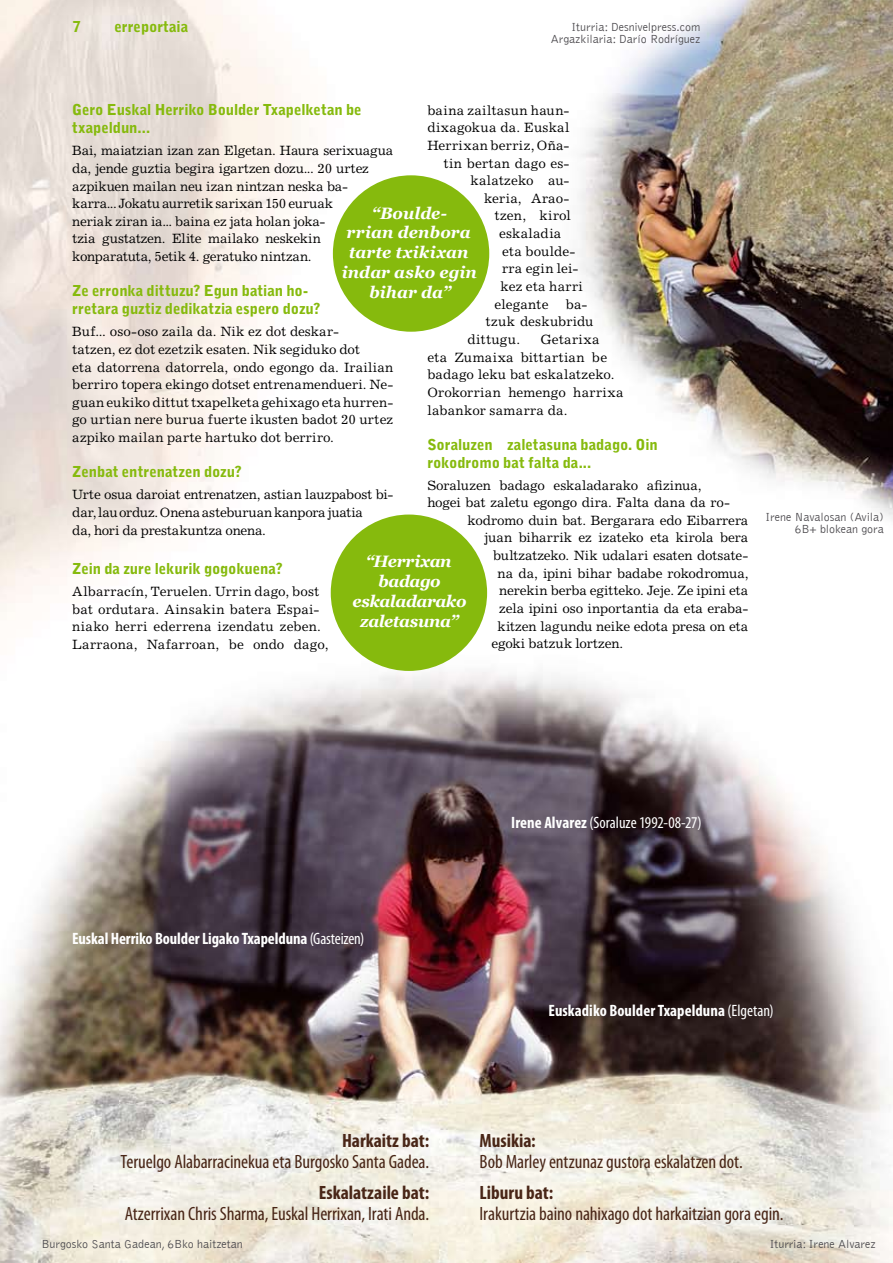
<style>
.page{position:relative;width:893px;height:1263px;background:#fff}
.page>*{position:absolute;margin:0;border:0;box-sizing:border-box;transform-origin:0 0}
.t1{font:condensed 19.35px "Myriad Pro";letter-spacing:-.005em;color:#492617}
.t2{font:700 condensed 19.35px "Myriad Pro";color:#492617}
.t3{font:700 condensed 16.5px "Myriad Pro";letter-spacing:-.005em;color:#fff}
.t4{font:italic 700 16.5px/19.8px "Georgia";color:#fff;text-align:center}
.t5{font:italic 700 16.5px/19.8px "Georgia";letter-spacing:-.025em;color:#fff;text-align:center}
.t6{font:condensed 16.5px "Myriad Pro";color:#fff}
.t7{font:900 15px/18px "Bell Gothic Std";letter-spacing:-.005em;color:#86ba0d}
.t8{font:13.5px/17.7px "Excelsior";color:#000}
.t9{font:13.5px "Excelsior";letter-spacing:.02em;color:#000}
.t10{font:13.5px "Excelsior";letter-spacing:.025em;color:#000}
.t11{font:300 12px/12px "Bell Gothic";color:#4e4c50;text-align:right}
.s1{font-weight:400}
.s2{font-weight:700}
</style>
<div class="page">
<img style="left:0;top:0;width:893px;height:1263px">
<div style="left:0;top:185px;width:28px;height:177px;background:#86ba0d;opacity:.6"></div>
<div style="left:331px;top:514px;width:156px;height:157px;background:#86ba0d;border-radius:50%"></div>
<div style="left:333px;top:175px;width:156px;height:157px;background:#86ba0d;border-radius:50%"></div>
<p class="t7" style="left:72px;top:18px;width:10px">7</p>
<p class="t7" style="left:114px;top:18px;width:75px">erreportaia</p>
<p class="t11" style="left:551px;top:21px;width:151px">Iturria: Desnivelpress.com<br>Argazkilaria: Darío Rodríguez</p>
<p class="t7" style="left:72px;top:101px;width:291px">Gero Euskal Herriko Boulder Txapelketan be txapeldun...</p>
<p class="t8" style="left:72px;top:142px;width:322px">Bai, maiatzian izan zan Elgetan. Haura serixuagua da, jende guztia begira igartzen dozu... 20 urtez azpikuen mailan neu izan nintzan neska ba&shy;karra... Jokatu aurretik sarixan 150 euruak<br>neriak ziran ia... baina ez jata holan joka-<br>tzia gustatzen. Elite mailako neskekin konparatuta, 5etik 4. geratuko nintzan.</p>
<p class="t7" style="left:72px;top:282px;width:250px">Ze erronka dittuzu? Egun batian ho&shy;rretara guztiz dedikatzia espero dozu?</p>
<p class="t8" style="left:72px;top:323px;width:323px">Buf... oso-oso zaila da. Nik ez dot deskar-<br>tatzen, ez dot ezetzik esaten. Nik segiduko dot<br>eta datorrena datorrela, ondo egongo da. Irailian berriro topera ekingo dotset entrenamendueri. Ne&shy;guan eukiko dittut txapelketa gehixago eta hurren&shy;go urtian nere burua fuerte ikusten badot 20 urtez azpiko mailan parte hartuko dot berriro.</p>
<p class="t7" style="left:72px;top:463px;width:171px">Zenbat entrenatzen dozu?</p>
<p class="t8" style="left:72px;top:486px;width:323px">Urte osua daroiat entrenatzen, astian lauzpabost bi&shy;dar, lau orduz. Onena asteburuan kanpora juatia<br>da, hori da prestakuntza onena.</p>
<p class="t7" style="left:72px;top:560px;width:212px">Zein da zure lekurik gogokuena?</p>
<p class="t8" style="left:72px;top:582px;width:258px">Albarracín, Teruelen. Urrin dago, bost bat ordutara. Ainsakin batera Espai&shy;niako herri ederrena izendatu zeben.<br>Larraona, Nafarroan, be ondo dago,</p>
<p class="t8" style="left:427px;top:101px;width:144px">baina zailtasun haun-</p>
<p class="t9" style="left:427px;top:120px;width:144px">dixagokua da. Euskal</p>
<p class="t10" style="left:427px;top:137px;width:144px">Herrixan berriz, Oña-</p>
<p class="t9" style="left:444px;top:155px;width:127px">tin bertan dago es-</p>
<p class="t8" style="left:471px;top:171px;width:100px">kalatzeko au-</p>
<p class="t8" style="left:484px;top:189px;width:87px">keria, Arao-</p>
<p class="t9" style="left:495px;top:208px;width:78px">tzen, kirol</p>
<p class="t8" style="left:499px;top:224px;width:64px">eskaladia</p>
<p class="t8" style="left:502px;top:242px;width:75px">eta boulde-</p>
<p class="t8" style="left:502px;top:260px;width:78px">rra egin lei-</p>
<p class="t9" style="left:501px;top:278px;width:84px">kez eta harri</p>
<p class="t8" style="left:495px;top:295px;width:55px">elegante</p>
<p class="t8" style="left:566px;top:295px;width:23px">ba-</p>
<p class="t8" style="left:486px;top:313px;width:109px">tzuk deskubridu</p>
<p class="t9" style="left:468px;top:331px;width:54px">dittugu.</p>
<p class="t4" style="left:342px;top:203px;width:137px">“Boulde-<br>rrian denbora tarte txikixan indar asko egin bihar da”</p>
<p class="t8" style="left:427px;top:330px;width:198px;text-indent:113px">Getarixa<br>eta Zumaixa bittartian be badago leku bat eskalatzeko.<br>Orokorrian hemengo harrixa labankor samarra da.</p>
<p class="t7" style="left:427px;top:435px;width:232px">Soraluzen zaletasuna badago. Oin rokodromo bat falta da...</p>
<p class="t8" style="left:427px;top:476px;width:276px">Soraluzen badago eskaladarako afizinua,</p>
<p class="t8" style="left:427px;top:493px;width:304px">hogei bat zaletu egongo dira. Falta dana da ro-</p>
<p class="t8" style="left:468px;top:511px;width:282px">kodromo duin bat. Bergarara edo Eibarrera</p>
<p class="t8" style="left:484px;top:529px;width:266px">juan biharrik ez izateko eta kirola bera</p>
<p class="t8" style="left:493px;top:546px;width:257px">bultzatzeko. Nik udalari esaten dotsate-</p>
<p class="t8" style="left:498px;top:564px;width:252px">na da, ipini bihar badabe rokodromua,</p>
<p class="t8" style="left:499px;top:582px;width:251px">nerekin berba egitteko. Jeje. Ze ipini eta</p>
<p class="t8" style="left:499px;top:599px;width:251px">zela ipini oso inportantia da eta eraba-</p>
<p class="t8" style="left:498px;top:617px;width:252px">kitzen lagundu neike edota presa on eta</p>
<p class="t8" style="left:492px;top:635px;width:133px">egoki batzuk lortzen.</p>
<p class="t5" style="left:352px;top:552px;width:116px">“Herrixan badago eskaladarako zaletasuna”</p>
<p class="t11" style="left:765px;top:511px;width:120px">Irene Navalosan (Avila)<br>6B+ blokean gora</p>
<p class="t3" style="left:72px;top:928px;width:294px">Euskal Herriko Boulder Ligako Txapelduna <span class="s1">(Gasteizen)</span></p>
<p class="t6" style="left:511px;top:812px;width:192px"><span class="s2">Irene Alvarez</span> (Soraluze 1992-08-27)</p>
<h1 class="t2" style="left:342px;top:1128px;width:89px">Harkaitz bat:</h1>
<h1 class="t1" style="left:121px;top:1150px;width:310px">Teruelgo Alabarracinekua eta Burgosko Santa Gadea.</h1>
<h1 class="t2" style="left:319px;top:1180px;width:112px">Eskalatzaile bat:</h1>
<h1 class="t1" style="left:125px;top:1202px;width:306px">Atzerrixan Chris Sharma, Euskal Herrixan, Irati Anda.</h1>
<p class="t3" style="left:549px;top:1000px;width:227px">Euskadiko Boulder Txapelduna <span class="s1">(Elgetan)</span></p>
<h1 class="t2" style="left:480px;top:1128px;width:58px">Musikia:</h1>
<h1 class="t1" style="left:480px;top:1150px;width:265px">Bob Marley entzunaz gustora eskalatzen dot.</h1>
<h1 class="t2" style="left:480px;top:1180px;width:75px">Liburu bat:</h1>
<h1 class="t1" style="left:480px;top:1202px;width:306px">Irakurtzia baino nahixago dot harkaitzian gora egin.</h1>
<p class="t11" style="left:41px;top:1238px;width:203px">Burgosko Santa Gadean, 6Bko haitzetan</p>
<p class="t11" style="left:770px;top:1238px;width:108px">Iturria: Irene Alvarez</p>
</div>
